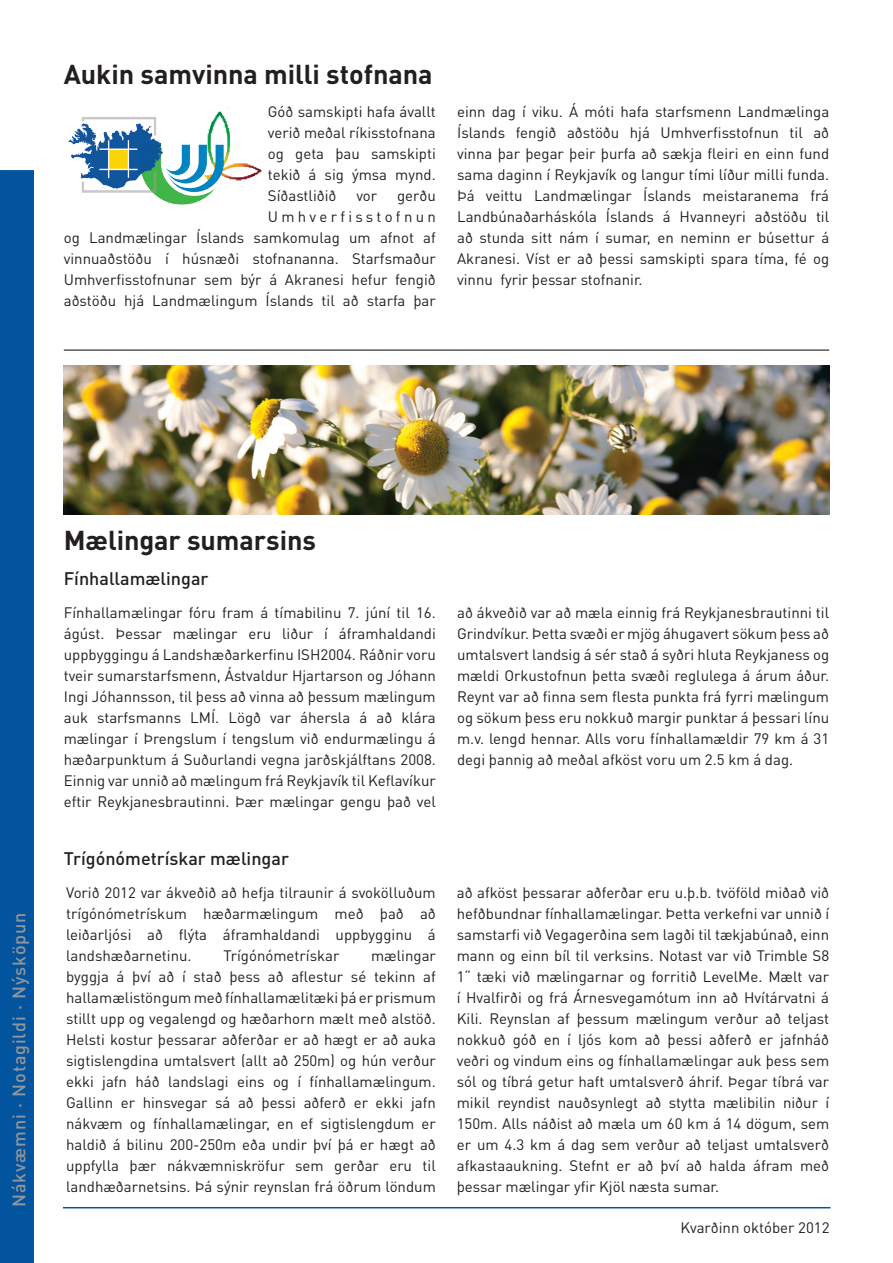
<style>
.page{position:relative;width:893px;height:1263px;background:#fff}
.page>*{position:absolute;margin:0;border:0;box-sizing:border-box;transform-origin:0 0}
.t1{font:700 27px "DIN Pro";letter-spacing:-.005em;color:#231f20}
.t2{font:500 18px "DIN Pro";color:#231f20}
.t3{font:500 18px "DIN Pro";letter-spacing:.05em;color:#939598}
.t4{font:15px/21px "DIN Pro";color:#231f20;text-align:justify}
</style>
<div class="page">
<hr style="left:63px;top:1207px;width:767px;height:1px;background:#01549d">
<div style="left:1px;top:171px;width:32px;height:1091px;background:#01549d"></div>
<div style="left:0;top:170px;width:34px;height:1093px;border:2px solid #01549d"></div>
<img style="left:68px;top:107px;width:194px;height:98px">
<hr style="left:64px;top:349px;width:765px;height:2px;background:#231f20">
<img style="left:64px;top:365px;width:765px;height:149px">
<h1 class="t1" style="left:64px;top:56px;width:370px">Aukin samvinna milli stofnana</h1>
<p class="t4" style="left:268px;top:101px;width:169px">Góð samskipti hafa ávallt verið meðal ríkisstofnana og geta þau samskipti tekið á sig ýmsa mynd.<br>Síðastliðið</p>
<p class="t4" style="left:64px;top:185px;width:374px;text-align:right">gerðu<br>Umhverfisstofnun<br>og Landmælingar Íslands samkomulag um afnot af vinnuaðstöðu í húsnæði stofnananna. Starfsmaður Umhverfisstofnunar sem býr á Akranesi hefur fengið aðstöðu hjá Landmælingum Íslands til að starfa þar</p>
<p class="t4" style="left:356px;top:185px;width:22px">vor</p>
<p class="t4" style="left:457px;top:101px;width:374px">einn dag í viku. Á móti hafa starfsmenn Landmælinga Íslands fengið aðstöðu hjá Umhverfisstofnun til að vinna þar þegar þeir þurfa að sækja fleiri en einn fund sama daginn í Reykjavík og langur tími líður milli funda.<br>Þá veittu Landmælingar Íslands meistaranema frá Landbúnaðarháskóla Íslands á Hvanneyri aðstöðu til að stunda sitt nám í sumar, en neminn er búsettur á Akranesi. Víst er að þessi samskipti spara tíma, fé og vinnu fyrir þessar stofnanir.</p>
<p class="t3" style="left:7px;top:1207px;width:296px;rotate:-90deg">Nákvæmni ∙ Notagildi ∙ Nýsköpun</p>
<h1 class="t1" style="left:64px;top:521px;width:254px">Mælingar sumarsins</h1>
<p class="t2" style="left:64px;top:566px;width:146px">Fínhallamælingar</p>
<p class="t4" style="left:64px;top:601px;width:374px">Fínhallamælingar fóru fram á tímabilinu 7. júní til 16. ágúst. Þessar mælingar eru liður í áframhaldandi uppbyggingu á Landshæðarkerfinu ISH2004. Ráðnir voru tveir sumarstarfsmenn, Ástvaldur Hjartarson og Jóhann Ingi Jóhannsson, til þess að vinna að þessum mælingum auk starfsmanns LMÍ. Lögð var áhersla á að klára mælingar í Þrengslum í tengslum við endurmælingu á hæðarpunktum á Suðurlandi vegna jarðskjálftans 2008.<br>Einnig var unnið að mælingum frá Reykjavík til Keflavíkur eftir Reykjanesbrautinni. Þær mælingar gengu það vel</p>
<p class="t4" style="left:457px;top:601px;width:374px">að ákveðið var að mæla einnig frá Reykjanesbrautinni til Grindvíkur. Þetta svæði er mjög áhugavert sökum þess að umtalsvert landsig á sér stað á syðri hluta Reykjaness og mældi Orkustofnun þetta svæði reglulega á árum áður.<br>Reynt var að finna sem flesta punkta frá fyrri mælingum og sökum þess eru nokkuð margir punktar á þessari línu m.v. lengd hennar. Alls voru fínhallamældir 79 km á 31 degi þannig að meðal afköst voru um 2.5 km á dag.</p>
<p class="t2" style="left:64px;top:846px;width:227px">Trígónómetrískar mælingar</p>
<p class="t4" style="left:66px;top:881px;width:371px">Vorið 2012 var ákveðið að hefja tilraunir á svokölluðum trígónómetrískum hæðarmælingum með það að leiðarljósi að flýta áframhaldandi uppbygginu á landshæðarnetinu.</p>
<p class="t4" style="left:223px;top:944px;width:117px">Trígónómetrískar</p>
<p class="t4" style="left:66px;top:944px;width:371px;text-indent:305px">mælingar byggja á því að í stað þess að aflestur sé tekinn af hallamælistöngum með fínhallamælitæki þá er prismum stillt upp og vegalengd og hæðarhorn mælt með alstöð.<br>Helsti kostur þessarar aðferðar er að hægt er að auka sigtislengdina umtalsvert (allt að 250m) og hún verður ekki jafn háð landslagi eins og í fínhallamælingum.<br>Gallinn er hinsvegar sá að þessi aðferð er ekki jafn nákvæm og fínhallamælingar, en ef sigtislengdum er haldið á bilinu 200-250m eða undir því þá er hægt að uppfylla þær nákvæmniskröfur sem gerðar eru til landhæðarnetsins. Þá sýnir reynslan frá öðrum löndum</p>
<p class="t4" style="left:457px;top:881px;width:374px">að afköst þessarar aðferðar eru u.þ.b. tvöföld miðað við hefðbundnar fínhallamælingar. Þetta verkefni var unnið í samstarfi við Vegagerðina sem lagði til tækjabúnað, einn mann og einn bíl til verksins. Notast var við Trimble S8<br>1“ tæki við mælingarnar og forritið LevelMe. Mælt var í Hvalfirði og frá Árnesvegamótum inn að Hvítárvatni á Kili. Reynslan af þessum mælingum verður að teljast nokkuð góð en í ljós kom að þessi aðferð er jafnháð veðri og vindum eins og fínhallamælingar auk þess sem sól og tíbrá getur haft umtalsverð áhrif. Þegar tíbrá var mikil reyndist nauðsynlegt að stytta mælibilin niður í 150m. Alls náðist að mæla um 60 km á 14 dögum, sem er um 4.3 km á dag sem verður að teljast umtalsverð afkastaaukning. Stefnt er að því að halda áfram með þessar mælingar yfir Kjöl næsta sumar.</p>
<p class="t4" style="left:680px;top:1216px;width:151px">Kvarðinn október 2012</p>
</div>
